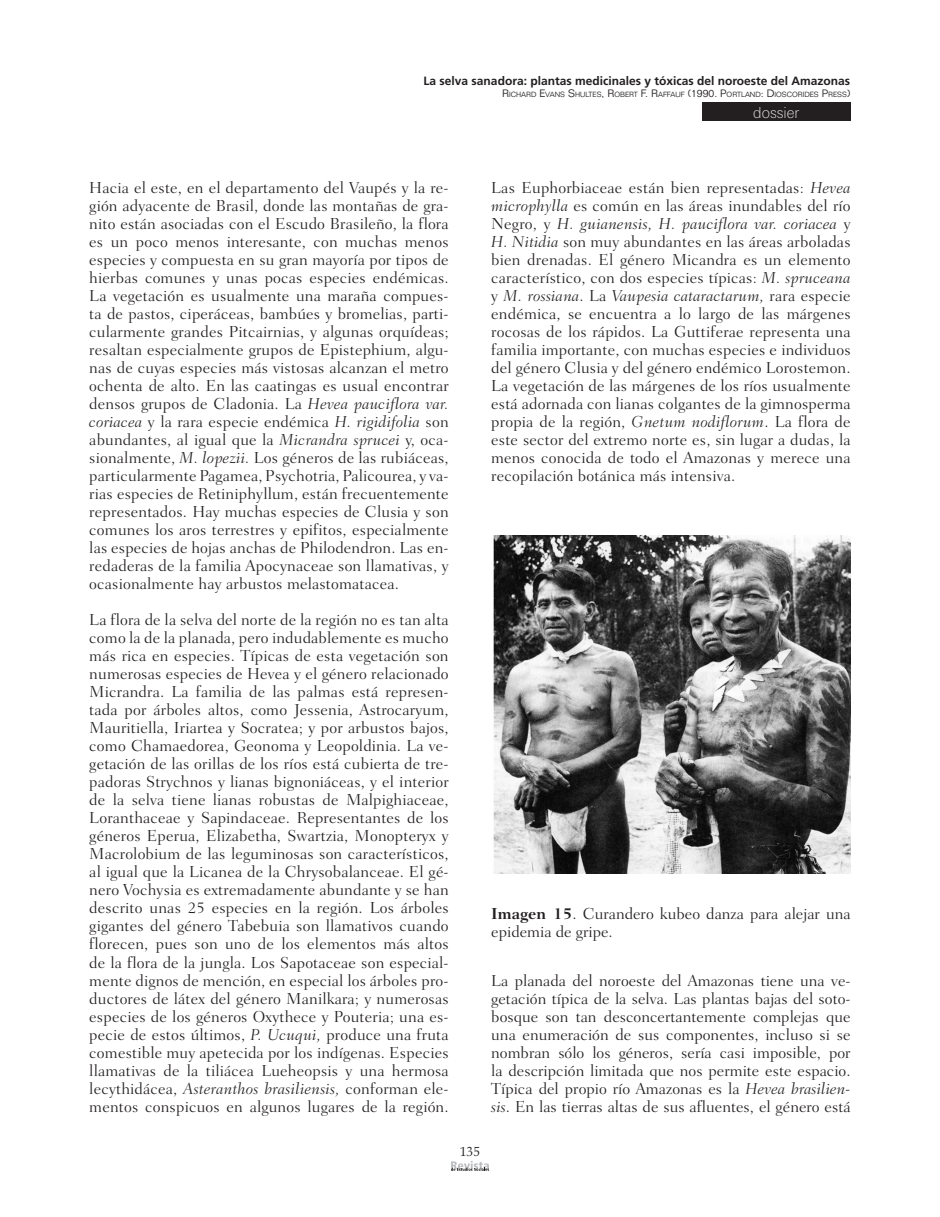
<style>
.page{position:relative;width:940px;height:1217px;background:#fff}
.page>*{position:absolute;margin:0;border:0;box-sizing:border-box;transform-origin:0 0}
.Body{font:300 16.2px/18px "Fairfield LH";letter-spacing:.01em;color:#231f20;text-align:justify}
.t1{font:100 15.15px "Linotype Univers Basic";color:#fff}
.t2{font:13.5px "Aldus";color:#231f20}
.t3{font:700 12px "Frutiger";color:#231f20}
.t4{font:300 7.35px "Folio";color:#231f20}
.s1{font-size:10.5px}
.s2{font-style:italic}
.s3{font-weight:700}
</style>
<div class="page">
<img style="left:493px;top:535px;width:357px;height:338px">
<div style="left:702px;top:103px;width:148px;height:18px;background:#231f20"></div>
<svg style="left:451px;top:1161px;width:38px;height:9px"></svg>
<p class="t3" style="left:423px;top:74px;width:428px">La selva sanadora: plantas medicinales y tóxicas del noroeste del Amazonas</p>
<p class="t4" style="left:502px;top:90px;width:350px"><span class="s1">R</span>ICHARD <span class="s1">E</span>VANS <span class="s1">S</span>HULTES<span class="s1">, R</span>OBERT <span class="s1">F. R</span>AFFAUF <span class="s1">(1990. P</span>ORTLAND<span class="s1">: D</span>IOSCORIDES <span class="s1">P</span>RESS<span class="s1">)</span></p>
<p class="t1" style="left:753px;top:104px;width:48px">dossier</p>
<p class="Body" style="left:89px;top:178px;width:361px">Hacia el este, en el departamento del Vaupés y la re&shy;gión adyacente de Brasil, donde las montañas de gra&shy;nito están asociadas con el Escudo Brasileño, la flora es un poco menos interesante, con muchas menos especies y compuesta en su gran mayoría por tipos de hierbas comunes y unas pocas especies endémicas.<br>La vegetación es usualmente una maraña compues&shy;ta de pastos, ciperáceas, bambúes y bromelias, parti&shy;cularmente grandes Pitcairnias, y algunas orquídeas; resaltan especialmente grupos de Epistephium, algu&shy;nas de cuyas especies más vistosas alcanzan el metro ochenta de alto. En las caatingas es usual encontrar densos grupos de Cladonia. La <span class="s2">Hevea pauciflora var. coriacea</span> y la rara especie endémica <span class="s2">H. rigidifolia</span> son abundantes, al igual que la <span class="s2">Micrandra sprucei</span> y, oca&shy;sionalmente, <span class="s2">M. lopezii.</span> Los géneros de las rubiáceas, particularmente Pagamea, Psychotria, Palicourea, y va&shy;rias especies de Retiniphyllum, están frecuentemente representados. Hay muchas especies de Clusia y son comunes los aros terrestres y epifitos, especialmente las especies de hojas anchas de Philodendron. Las en&shy;redaderas de la familia Apocynaceae son llamativas, y ocasionalmente hay arbustos melastomatacea.</p>
<p class="Body" style="left:89px;top:610px;width:361px">La flora de la selva del norte de la región no es tan alta como la de la planada, pero indudablemente es mucho más rica en especies. Típicas de esta vegetación son numerosas especies de Hevea y el género relacionado Micrandra. La familia de las palmas está represen&shy;tada por árboles altos, como Jessenia, Astrocaryum, Mauritiella, Iriartea y Socratea; y por arbustos bajos, como Chamaedorea, Geonoma y Leopoldinia. La ve&shy;getación de las orillas de los ríos está cubierta de tre&shy;padoras Strychnos y lianas bignoniáceas, y el interior de la selva tiene lianas robustas de Malpighiaceae, Loranthaceae y Sapindaceae. Representantes de los géneros Eperua, Elizabetha, Swartzia, Monopteryx y Macrolobium de las leguminosas son característicos, al igual que la Licanea de la Chrysobalanceae. El gé&shy;nero Vochysia es extremadamente abundante y se han descrito unas 25 especies en la región. Los árboles gigantes del género Tabebuia son llamativos cuando florecen, pues son uno de los elementos más altos de la flora de la jungla. Los Sapotaceae son especial&shy;mente dignos de mención, en especial los árboles pro&shy;ductores de látex del género Manilkara; y numerosas especies de los géneros Oxythece y Pouteria; una es&shy;pecie de estos últimos, <span class="s2">P. Ucuqui,</span> produce una fruta comestible muy apetecida por los indígenas. Especies llamativas de la tiliácea Lueheopsis y una hermosa lecythidácea, <span class="s2">Asteranthos brasiliensis,</span> conforman ele&shy;mentos conspicuos en algunos lugares de la región.</p>
<p class="Body" style="left:491px;top:178px;width:361px">Las Euphorbiaceae están bien representadas: <span class="s2">Hevea microphylla</span> es común en las áreas inundables del río Negro, y <span class="s2">H. guianensis, H. pauciflora var. coriacea</span> y <span class="s2">H. Nitidia</span> son muy abundantes en las áreas arboladas bien drenadas. El género Micandra es un elemento característico, con dos especies típicas: <span class="s2">M. spruceana </span>y <span class="s2">M. rossiana</span>. La <span class="s2">Vaupesia cataractarum,</span> rara especie endémica, se encuentra a lo largo de las márgenes rocosas de los rápidos. La Guttiferae representa una familia importante, con muchas especies e individuos del género Clusia y del género endémico Lorostemon.<br>La vegetación de las márgenes de los ríos usualmente está adornada con lianas colgantes de la gimnosperma propia de la región, <span class="s2">Gnetum nodiflorum</span>. La flora de este sector del extremo norte es, sin lugar a dudas, la menos conocida de todo el Amazonas y merece una recopilación botánica más intensiva.</p>
<p class="Body" style="left:491px;top:904px;width:361px"><span class="s3">Imagen 15</span>. Curandero kubeo danza para alejar una epidemia de gripe.</p>
<p class="Body" style="left:491px;top:970px;width:361px">La planada del noroeste del Amazonas tiene una ve&shy;getación típica de la selva. Las plantas bajas del soto&shy;bosque son tan desconcertantemente complejas que una enumeración de sus componentes, incluso si se nombran sólo los géneros, sería casi imposible, por la descripción limitada que nos permite este espacio.<br>Típica del propio río Amazonas es la <span class="s2">Hevea brasilien&shy;sis</span>. En las tierras altas de sus afluentes, el género está</p>
<p class="t2" style="left:460px;top:1143px;width:22px">135</p>
</div>
